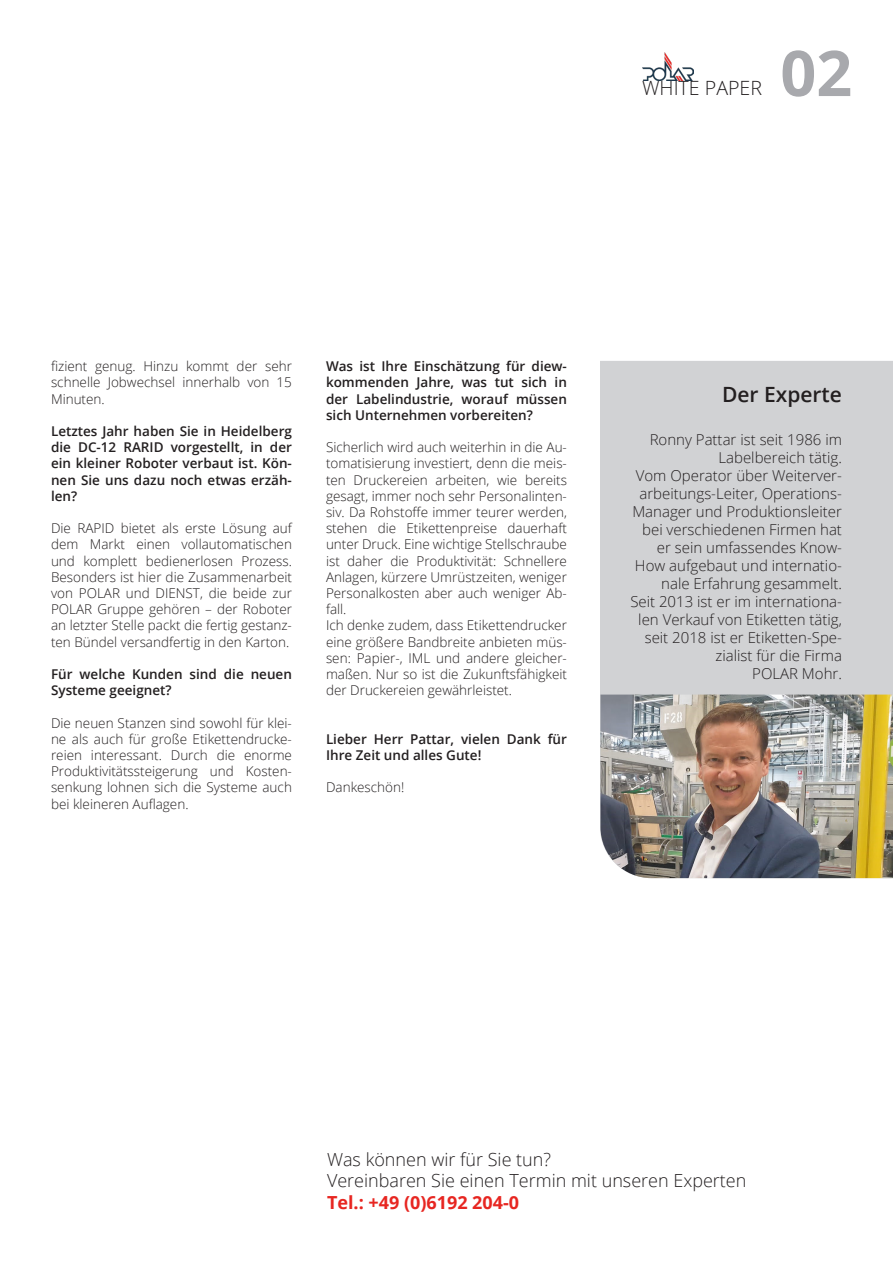
<style>
.page{position:relative;width:893px;height:1263px;background:#fff}
.page>*{position:absolute;margin:0;border:0;box-sizing:border-box;transform-origin:0 0}
.t1{font:700 63px "Open Sans";color:#a8a9ad}
.t2{font:600 21px "Open Sans";color:#231f20}
.t3{font:300 19.65px "Open Sans";color:#231f20}
.t4{font:300 18px "Open Sans";color:#231f20}
.t5{font:700 18px "Open Sans";color:#e72621}
.t6{font:300 15px/18px "Open Sans";color:#231f20;text-align:right}
.t7{font:300 13.5px/16.2px "Open Sans";color:#231f20;text-align:justify}
.t8{font:600 13.5px/16.2px "Open Sans";color:#231f20;text-align:justify}
</style>
<div class="page">
<div style="left:600px;top:361px;width:293px;height:333px;background:#d1d2d4"></div>
<img style="left:642px;top:52px;width:52px;height:28px">
<img style="left:600px;top:694px;width:293px;height:184px">
<p class="t3" style="left:642px;top:75px;width:121px">WHITE PAPER</p>
<p class="t1" style="left:780px;top:29px;width:73px">02</p>
<p class="t7" style="left:51px;top:358px;width:242px">fizient genug. Hinzu kommt der sehr schnelle Jobwechsel innerhalb von 15<br>Minuten.</p>
<p class="t8" style="left:51px;top:423px;width:242px">Letztes Jahr haben Sie in Heidelberg die DC-12 RARID vorgestellt, in der ein kleiner Roboter verbaut ist. Kön&shy;nen Sie uns dazu noch etwas erzäh&shy;len?</p>
<p class="t7" style="left:51px;top:520px;width:242px">Die RAPID bietet als erste Lösung auf dem Markt einen vollautomatischen und komplett bedienerlosen Prozess.<br>Besonders ist hier die Zusammenarbeit von POLAR und DIENST, die beide zur POLAR Gruppe gehören – der Roboter an letzter Stelle packt die fertig gestanz&shy;ten Bündel versandfertig in den Karton.</p>
<p class="t8" style="left:51px;top:666px;width:242px">Für welche Kunden sind die neuen<br>Systeme geeignet?</p>
<p class="t7" style="left:51px;top:714px;width:242px">Die neuen Stanzen sind sowohl für klei&shy;ne als auch für große Etikettendrucke&shy;reien interessant. Durch die enorme Produktivitätssteigerung und Kosten&shy;senkung lohnen sich die Systeme auch bei kleineren Auflagen.</p>
<p class="t8" style="left:326px;top:358px;width:242px">Was ist Ihre Einschätzung für diew&shy;kommenden Jahre, was tut sich in der Labelindustrie, worauf müssen sich Unternehmen vorbereiten?</p>
<p class="t7" style="left:326px;top:439px;width:242px">Sicherlich wird auch weiterhin in die Au&shy;tomatisierung investiert, denn die meis&shy;ten Druckereien arbeiten, wie bereits gesagt, immer noch sehr Personalinten&shy;siv. Da Rohstoffe immer teurer werden, stehen die Etikettenpreise dauerhaft unter Druck. Eine wichtige Stellschraube ist daher die Produktivität: Schnellere Anlagen, kürzere Umrüstzeiten, weniger Personalkosten aber auch weniger Ab&shy;fall.</p>
<p class="t7" style="left:326px;top:617px;width:242px">Ich denke zudem, dass Etikettendrucker eine größere Bandbreite anbieten müs&shy;sen: Papier-, IML und andere gleicher&shy;maßen. Nur so ist die Zukunftsfähigkeit der Druckereien gewährleistet.</p>
<p class="t8" style="left:326px;top:730px;width:242px">Lieber Herr Pattar, vielen Dank für<br>Ihre Zeit und alles Gute!</p>
<p class="t7" style="left:326px;top:779px;width:80px">Dankeschön!</p>
<p class="t2" style="left:722px;top:380px;width:121px">Der Experte</p>
<p class="t6" style="left:650px;top:430px;width:194px">Ronny Pattar ist seit 1986 im<br>Labelbereich tätig.</p>
<p class="t6" style="left:632px;top:466px;width:211px">Vom Operator über Weiterver&shy;arbeitungs-Leiter, Operations-<br>Manager und Produktionsleiter bei verschiedenen Firmen hat er sein umfassendes Know-<br>How aufgebaut und internatio&shy;nale Erfahrung gesammelt.</p>
<p class="t6" style="left:630px;top:592px;width:213px">Seit 2013 ist er im internationa&shy;len Verkauf von Etiketten tätig, seit 2018 ist er Etiketten-Spe&shy;zialist für die Firma</p>
<p class="t6" style="left:752px;top:664px;width:91px">POLAR Mohr.</p>
<p class="t4" style="left:327px;top:1147px;width:226px">Was können wir für Sie tun?</p>
<p class="t4" style="left:327px;top:1168px;width:421px">Vereinbaren Sie einen Termin mit unseren Experten</p>
<p class="t5" style="left:327px;top:1190px;width:194px">Tel.: +49 (0)6192 204-0</p>
</div>
